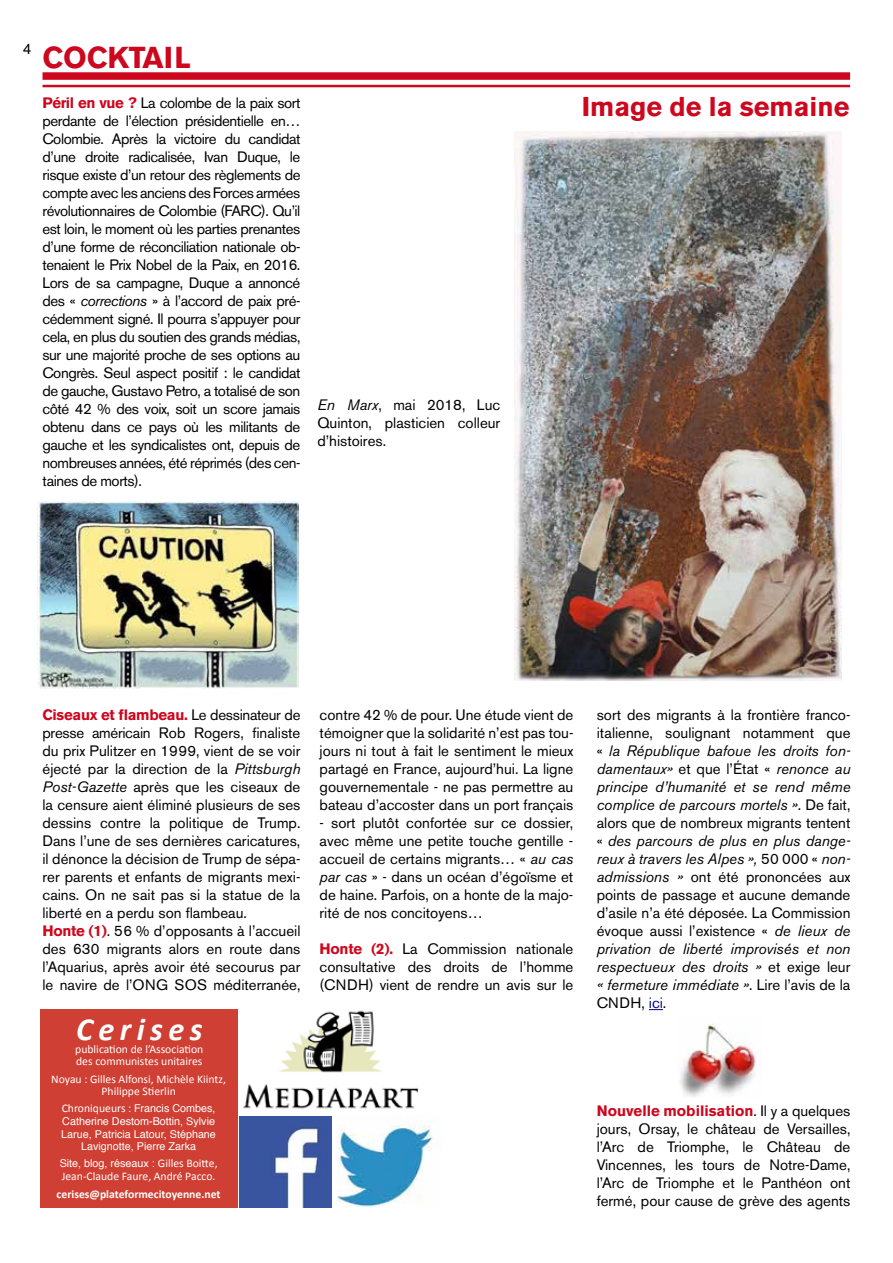
<style>
.page{position:relative;width:893px;height:1263px;background:#fff}
.page>*{position:absolute;margin:0;border:0;box-sizing:border-box;transform-origin:0 0}
.t1{font:italic 700 32.4px "Calibri";letter-spacing:.17em;color:#fff}
.t2{font:700 30px "Akzidenz Grotesk BE";color:#cd071e}
.t3{font:700 27px "Akzidenz Grotesk BE";color:#cd071e}
.t4{font:15px/18px "Akzidenz Grotesk BE";color:#000;text-align:justify}
.t5{font:11.7px/11.7px "Calibri";color:#fff}
.t6{font:700 11.7px "Calibri";color:#fff}
.t7{font:10.8px/12.6px "Helvetica";color:#fff;text-align:center}
.s1{font-weight:700;color:#cd071e}
.s2{font-style:italic}
.s3{font-family:"Calibri";font-size:11.7px}
.s4{color:#000080}
</style>
<div class="page">
<div style="left:43px;top:72px;width:807px;height:8px;background:#cd071e"></div>
<hr style="left:43px;top:85px;width:807px;height:2px;background:#cd071e">
<svg style="left:649px;top:1009px;width:14px;height:1px"></svg>
<img style="left:679px;top:1023px;width:77px;height:74px">
<div style="left:40px;top:1009px;width:199px;height:199px;background:#cf3f33"></div>
<img style="left:238px;top:1009px;width:181px;height:110px">
<img style="left:326px;top:1115px;width:108px;height:93px">
<img style="left:239px;top:1116px;width:92px;height:92px">
<img style="left:514px;top:132px;width:328px;height:548px">
<img style="left:37px;top:502px;width:262px;height:186px">
<p class="t4" style="left:23px;top:40px;width:10px">4</p>
<h2 class="t2" style="left:43px;top:40px;width:150px">COCKTAIL</h2>
<p class="t4" style="left:43px;top:94px;width:259px"><span class="s1">Péril en vue ?</span> La colombe de la paix sort perdante de l’élection présidentielle en… Colombie. Après la victoire du candidat d’une droite radicalisée, Ivan Duque, le risque existe d’un retour des règlements de compte avec les anciens des Forces armées révolutionnaires de Colombie (FARC). Qu’il est loin, le moment où les parties prenantes d’une forme de réconciliation nationale ob&shy;tenaient le Prix Nobel de la Paix, en 2016.<br>Lors de sa campagne, Duque a annoncé des « <span class="s2">corrections</span> » à l’accord de paix pré&shy;cédemment signé. Il pourra s’appuyer pour cela, en plus du soutien des grands médias, sur une majorité proche de ses options au Congrès. Seul aspect positif : le candidat de gauche, Gustavo Petro, a totalisé de son côté 42 % des voix, soit un score jamais obtenu dans ce pays où les militants de gauche et les syndicalistes ont, depuis de nombreuses années, été réprimés (des cen&shy;taines de morts).</p>
<p class="t4" style="left:317px;top:396px;width:184px"><span class="s2">En Marx</span>, mai 2018, Luc Quinton, plasticien colleur d’histoires.</p>
<h3 class="t3" style="left:582px;top:91px;width:269px">Image de la semaine</h3>
<p class="t4" style="left:43px;top:706px;width:259px;text-align:left"><span class="s1">Ciseaux et flambeau.</span> Le dessinateur de presse américain Rob Rogers, finaliste du prix Pulitzer en 1999, vient de se voir éjecté par la direction de la <span class="s2">Pittsburgh Post-Gazette</span> après que les ciseaux de la censure aient éliminé plusieurs de ses dessins contre la politique de Trump.<br>Dans l’une de ses dernières caricatures, il dénonce la décision de Trump de sépa&shy;rer parents et enfants de migrants mexi&shy;cains. On ne sait pas si la statue de la liberté en a perdu son flambeau.<br><span class="s1">Honte (1)</span>. 56 % d’opposants à l’accueil des 630 migrants alors en route dans l’Aquarius, après avoir été secourus par le navire de l’ONG SOS méditerranée,</p>
<h1 class="t1" style="left:76px;top:1008px;width:128px">Cerises</h1>
<p class="t5" style="left:75px;top:1043px;width:130px">publica(on de l’Associa(on des communistes unitaires</p>
<p class="t5" style="left:51px;top:1072px;width:176px;line-height:12.6px;text-align:center">Noyau : Gilles Alfonsi, Michèle Kiintz,<br>Philippe S(erlin</p>
<p class="t7" style="left:61px;top:1102px;width:156px"><span class="s3">Chroniqueurs :</span> Francis Combes,<br>Catherine Destom-Bottin, Sylvie<br>Larue, Patricia Latour, Stéphane<br>Lavignotte, Pierre Zarka</p>
<p class="t7" style="left:60px;top:1157px;width:159px">Site, blog, réseaux : <span class="s3">Gilles BoiDe,</span></p>
<p class="t5" style="left:62px;top:1170px;width:155px">Jean--‐Claude Faure, André Pacco.</p>
<p class="t6" style="left:57px;top:1186px;width:166px">cerises@plateformecitoyenne.net</p>
<p class="t4" style="left:320px;top:706px;width:255px">contre 42 % de pour. Une étude vient de témoigner que la solidarité n’est pas tou&shy;jours ni tout à fait le sentiment le mieux partagé en France, aujourd’hui. La ligne gouvernementale - ne pas permettre au bateau d’accoster dans un port français</p>
<p class="t4" style="left:320px;top:814px;width:255px">- sort plutôt confortée sur ce dossier, avec même une petite touche gentille - accueil de certains migrants… « <span class="s2">au cas par cas</span> » - dans un océan d’égoïsme et de haine. Parfois, on a honte de la majo&shy;rité de nos concitoyens…</p>
<p class="t4" style="left:320px;top:940px;width:255px"><span class="s1">Honte (2).</span> La Commission nationale consultative des droits de l’homme (CNDH) vient de rendre un avis sur le</p>
<p class="t4" style="left:597px;top:706px;width:255px">sort des migrants à la frontière franco&shy;italienne, soulignant notamment que « <span class="s2">la République bafoue les droits fon&shy;damentaux»</span> et que l’État « <span class="s2">renonce au principe d’humanité et se rend même complice de parcours mortels »</span>. De fait, alors que de nombreux migrants tentent « <span class="s2">des parcours de plus en plus dange&shy;reux à travers les Alpes »,</span> 50 000 « <span class="s2">non&shy;admissions »</span> ont été prononcées aux points de passage et aucune demande d’asile n’a été déposée. La Commission évoque aussi l’existence « <span class="s2">de lieux de privation de liberté improvisés et non respectueux des droits »</span> et exige leur <span class="s2">« fermeture immédiate »</span>. Lire l’avis de la CNDH, <span class="s4">ici</span>.</p>
<p class="t4" style="left:597px;top:1102px;width:255px"><span class="s1">Nouvelle mobilisation</span>. Il y a quelques jours, Orsay, le château de Versailles, l’Arc de Triomphe, le Château de Vincennes, les tours de Notre-Dame, l’Arc de Triomphe et le Panthéon ont fermé, pour cause de grève des agents</p>
</div>
